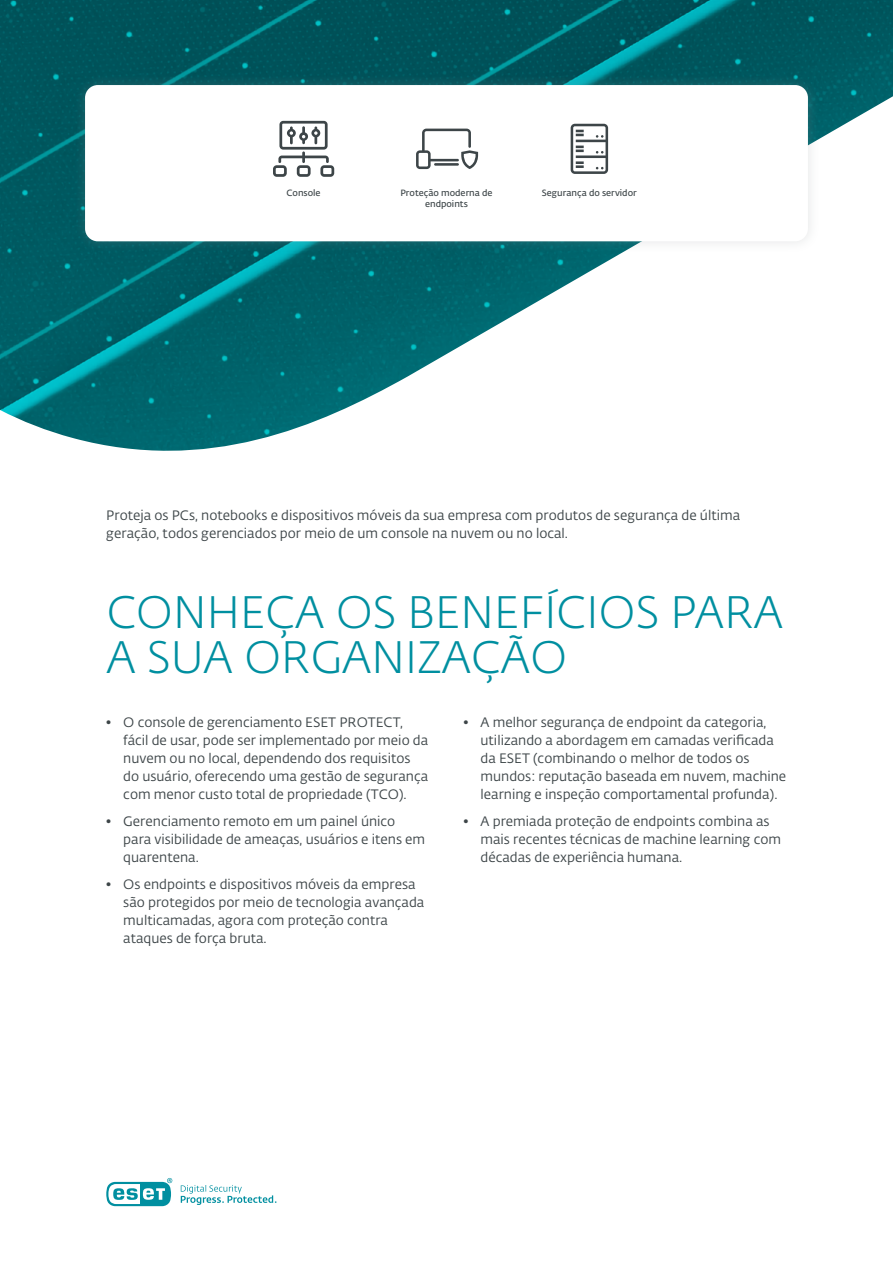
<style>
.page{position:relative;width:893px;height:1263px;background:#fff}
.page>*{position:absolute;margin:0;border:0;box-sizing:border-box;transform-origin:0 0}
.t1{font:45px/45px "Fedra Sans Alt Pro Light LF";letter-spacing:-.01em;color:#008fa0}
.t2{font:13.5px/18px "Fedra Sans Alt Pro Book LF";color:#3d4548}
.t3{font:9px "Fedra Sans Alt Pro Demi LF";color:#3d4548}
.s1{font-family:"Fedra Sans Alt Pro Med LF"}
</style>
<div class="page">
<svg style="left:106px;top:1178px;width:66px;height:28px"></svg>
<svg style="left:181px;top:1185px;width:95px;height:20px"></svg>
<img style="left:0;top:0;width:893px;height:451px">
<div style="left:73px;top:73px;width:747px;height:180px;background:#94999c;opacity:.25"></div>
<div style="left:85px;top:85px;width:723px;height:156px;background:#fff;border-radius:13px"></div>
<svg style="left:273px;top:121px;width:61px;height:56px"></svg>
<svg style="left:571px;top:124px;width:37px;height:50px"></svg>
<svg style="left:416px;top:129px;width:62px;height:40px"></svg>
<p class="t3" style="left:287px;top:187px;width:36px">Console</p>
<p class="t3" style="left:400px;top:187px;width:94px">Proteção moderna de</p>
<p class="t3" style="left:542px;top:187px;width:96px">Segurança do servidor</p>
<p class="t3" style="left:425px;top:197px;width:44px">endpoints</p>
<p class="t2" style="left:106px;top:506px;width:635px">Proteja os PCs, notebooks e dispositivos móveis da sua empresa com produtos de segurança de última geração, todos gerenciados por meio de um console na nuvem ou no local.</p>
<h1 class="t1" style="left:107px;top:589px;width:678px">CONHEÇA OS BENEFÍCIOS PARA<br>A SUA ORGANIZAÇÃO</h1>
<p class="t2" style="left:123px;top:713px;width:306px;text-indent:-17px"><span class="s1">•</span> O console de gerenciamento ESET PROTECT, fácil de usar, pode ser implementado por meio da nuvem ou no local, dependendo dos requisitos do usuário, oferecendo uma gestão de segurança com menor custo total de propriedade (TCO).</p>
<p class="t2" style="left:123px;top:812px;width:303px;text-indent:-17px"><span class="s1">•</span> Gerenciamento remoto em um painel único para visibilidade de ameaças, usuários e itens em quarentena.</p>
<p class="t2" style="left:123px;top:875px;width:303px;text-indent:-17px"><span class="s1">•</span> Os endpoints e dispositivos móveis da empresa são protegidos por meio de tecnologia avançada multicamadas, agora com proteção contra ataques de força bruta.</p>
<p class="t2" style="left:480px;top:713px;width:307px;text-indent:-17px"><span class="s1">•</span> A melhor segurança de endpoint da categoria, utilizando a abordagem em camadas verificada da ESET (combinando o melhor de todos os mundos: reputação baseada em nuvem, machine learning e inspeção comportamental profunda).</p>
<p class="t2" style="left:480px;top:812px;width:302px;text-indent:-17px"><span class="s1">•</span> A premiada proteção de endpoints combina as mais recentes técnicas de machine learning com décadas de experiência humana.</p>
</div>
